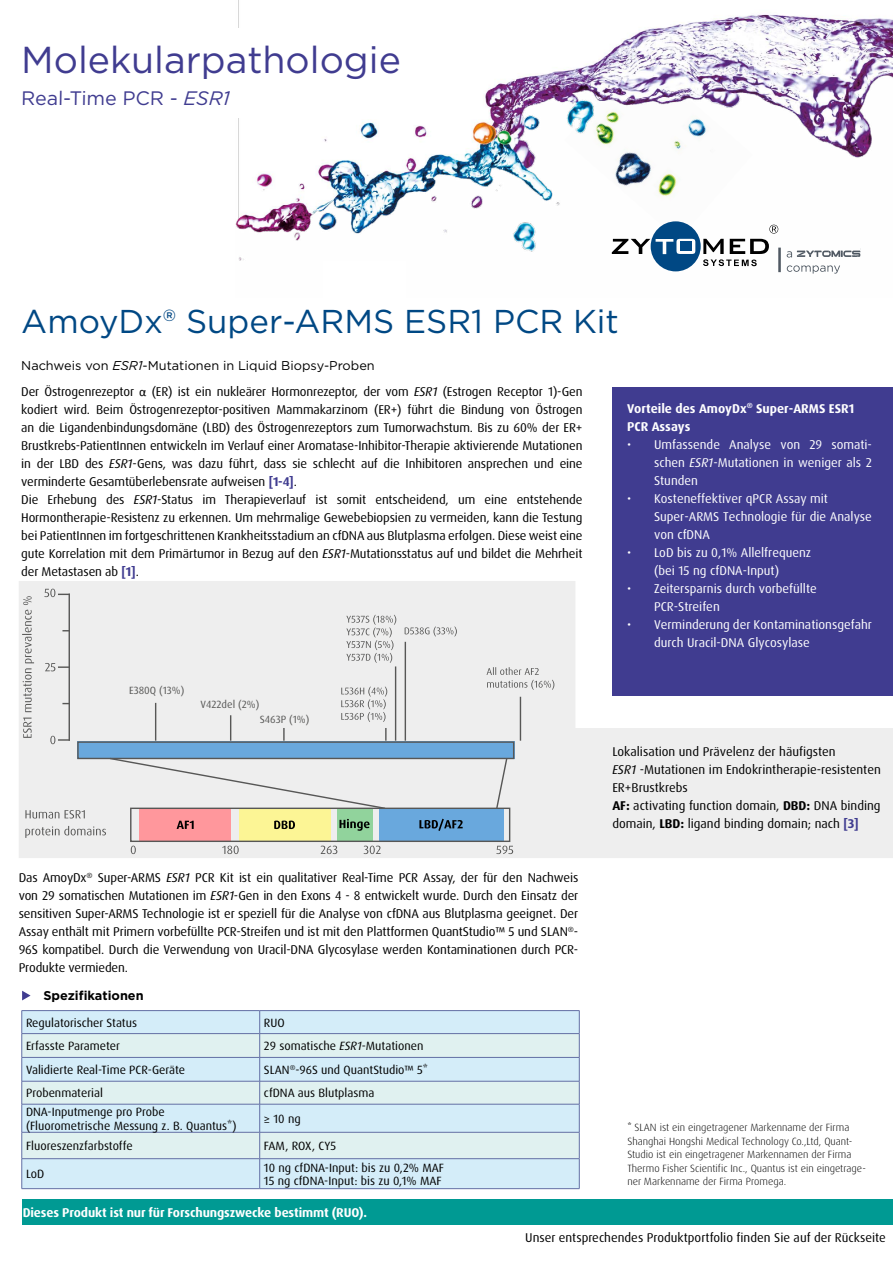
<style>
.page{position:relative;width:893px;height:1263px;background:#fff}
.page>*{position:absolute;margin:0;border:0;box-sizing:border-box;transform-origin:0 0}
.t1{font:37.5px "Gotham";color:#403c90}
.t2{font:33px "Gotham";color:#004884}
.t3{font:19.5px "Gotham";color:#403c90}
.t4{font:12.75px/18px "Dax OT";letter-spacing:-.01em;color:#000}
.t5{font:12.75px/18px "Dax OT";color:#fff}
.t6{font:700 12.75px/18px "Dax OT";letter-spacing:-.01em;color:#fff}
.t7{font:12.75px "Gotham";color:#000}
.t8{font:700 12.75px "Gotham";color:#000}
.t9{font:12px/13.5px "Dax OT";color:#000}
.t10{font:300 10.5px/13.5px "Dax OT";color:#000}
.t11{font:10.5px "Dax OT";color:#575756}
.s1{font-style:italic}
.s2{font-family:"Calibri"}
.s3{font-weight:700;color:#403c90}
.s4{font-weight:700}
</style>
<div class="page">
<svg style="left:19px;top:581px;width:874px;height:277px;background:#efefef"></svg>
<img style="left:235px;top:0;width:658px;height:273px">
<div style="left:21px;top:28px;width:346px;height:89px;background:#fff"></div>
<div style="left:323px;top:261px;width:82px;height:49px;background:#fff"></div>
<svg style="left:612px;top:221px;width:166px;height:50px"></svg>
<hr style="left:778px;top:248px;width:3px;height:24px;background:#505963">
<div style="left:612px;top:387px;width:281px;height:309px;background:#403c90"></div>
<hr style="left:22px;top:1010px;width:238px;height:1px;background:#626fa4">
<hr style="left:22px;top:1188px;width:238px;height:1px;background:#626fa4">
<svg style="left:22px;top:1011px;width:558px;height:177px;background:#d6ebf3"></svg>
<hr style="left:260px;top:1010px;width:319px;height:1px;background:#626fa4">
<hr style="left:260px;top:1033px;width:319px;height:1px;background:#626fa4">
<hr style="left:260px;top:1057px;width:319px;height:1px;background:#626fa4">
<hr style="left:260px;top:1081px;width:319px;height:1px;background:#626fa4">
<hr style="left:260px;top:1104px;width:319px;height:1px;background:#626fa4">
<hr style="left:260px;top:1132px;width:319px;height:1px;background:#626fa4">
<hr style="left:260px;top:1158px;width:319px;height:1px;background:#626fa4">
<hr style="left:260px;top:1188px;width:319px;height:1px;background:#626fa4">
<div style="left:23px;top:1199px;width:870px;height:26px;background:#009a93"></div>
<svg style="left:787px;top:265px;width:53px;height:9px"></svg>
<svg style="left:787px;top:251px;width:73px;height:7px"></svg>
<div style="left:77px;top:741px;width:437px;height:18px;background:#69a8dd"></div>
<div style="left:140px;top:808px;width:91px;height:33px;background:#ff979c"></div>
<div style="left:239px;top:808px;width:91px;height:33px;background:#fcf595"></div>
<div style="left:337px;top:808px;width:35px;height:33px;background:#91d39c"></div>
<div style="left:379px;top:808px;width:124px;height:33px;background:#69a8dd"></div>
<div style="left:130px;top:808px;width:380px;height:34px;border:1px solid #575756"></div>
<svg style="left:108px;top:759px;width:279px;height:51px;background:#e5e4e4"></svg>
<div style="left:77px;top:741px;width:437px;height:18px;border:1px solid #575756"></div>
<svg style="left:495px;top:757px;width:13px;height:53px"></svg>
<hr style="left:69px;top:594px;width:1px;height:147px;background:#575756">
<svg style="left:44px;top:589px;width:26px;height:8px"></svg>
<svg style="left:45px;top:663px;width:24px;height:8px"></svg>
<svg style="left:50px;top:736px;width:20px;height:8px"></svg>
<svg style="left:177px;top:821px;width:17px;height:8px"></svg>
<svg style="left:274px;top:820px;width:21px;height:9px"></svg>
<svg style="left:339px;top:819px;width:31px;height:12px"></svg>
<svg style="left:419px;top:819px;width:44px;height:12px"></svg>
<hr style="left:155px;top:703px;width:1px;height:38px;background:#575756">
<svg style="left:230px;top:715px;width:1px;height:26px"></svg>
<svg style="left:283px;top:728px;width:2px;height:13px"></svg>
<svg style="left:385px;top:728px;width:2px;height:13px"></svg>
<hr style="left:395px;top:666px;width:1px;height:75px;background:#575756">
<hr style="left:405px;top:642px;width:1px;height:99px;background:#575756">
<hr style="left:520px;top:697px;width:1px;height:44px;background:#575756">
<svg style="left:25px;top:826px;width:81px;height:12px"></svg>
<svg style="left:25px;top:810px;width:60px;height:8px"></svg>
<svg style="left:131px;top:846px;width:5px;height:8px"></svg>
<svg style="left:222px;top:846px;width:17px;height:8px"></svg>
<svg style="left:320px;top:846px;width:17px;height:8px"></svg>
<svg style="left:364px;top:846px;width:17px;height:8px"></svg>
<svg style="left:496px;top:846px;width:17px;height:8px"></svg>
<svg style="left:22px;top:596px;width:12px;height:142px;background:#d1d1d1"></svg>
<svg style="left:341px;top:686px;width:46px;height:36px;background:#d5d5d5"></svg>
<svg style="left:346px;top:615px;width:50px;height:48px;background:#d7d7d7"></svg>
<svg style="left:405px;top:626px;width:52px;height:11px"></svg>
<svg style="left:486px;top:667px;width:68px;height:23px;background:#d7d7d7"></svg>
<svg style="left:22px;top:991px;width:9px;height:9px"></svg>
<h1 class="t1" style="left:21px;top:35px;width:381px">Molekularpathologie</h1>
<h3 class="t3" style="left:21px;top:86px;width:210px">Real-Time PCR - <span class="s1">ESR1</span></h3>
<h2 class="t2" style="left:21px;top:300px;width:599px">AmoyDx® Super-ARMS ESR1 PCR Kit</h2>
<p class="t7" style="left:21px;top:357px;width:355px">Nachweis von <span class="s1">ESR1</span>-Mutationen in Liquid Biopsy-Proben</p>
<p class="t4" style="left:21px;top:383px;width:563px">Der Östrogenrezeptor <span class="s2">α</span> (ER) ist ein nukleärer Hormonrezeptor, der vom <span class="s1">ESR1</span> (Estrogen Receptor 1)-Gen kodiert wird. Beim Östrogenrezeptor-positiven Mammakarzinom (ER+) führt die Bindung von Östrogen an die Ligandenbindungsdomäne (LBD) des Östrogenrezeptors zum Tumorwachstum. Bis zu 60% der ER+ Brustkrebs-PatientInnen entwickeln im Verlauf einer Aromatase-Inhibitor-Therapie aktivierende Mutationen in der LBD des <span class="s1">ESR1</span>-Gens, was dazu führt, dass sie schlecht auf die Inhibitoren ansprechen und eine verminderte Gesamtüberlebensrate aufweisen <span class="s3">[1-4]</span>.<br>Die Erhebung des <span class="s1">ESR1</span>-Status im Therapieverlauf ist somit entscheidend, um eine entstehende Hormontherapie-Resistenz zu erkennen. Um mehrmalige Gewebebiopsien zu vermeiden, kann die Testung bei PatientInnen im fortgeschrittenen Krankheitsstadium an cfDNA aus Blutplasma erfolgen. Diese weist eine gute Korrelation mit dem Primärtumor in Bezug auf den <span class="s1">ESR1</span>-Mutationsstatus auf und bildet die Mehrheit der Metastasen ab <span class="s3">[1]</span>.</p>
<p class="t6" style="left:627px;top:399px;width:229px">Vorteile des AmoyDx<sup>®</sup> Super-ARMS ESR1<br>PCR Assays</p>
<p class="t5" style="left:654px;top:435px;width:219px;text-align:justify;text-indent:-27px">• Umfassende Analyse von 29 somati&shy;schen <span class="s1">ESR1</span>-Mutationen in weniger als 2<br>Stunden</p>
<p class="t5" style="left:654px;top:489px;width:219px;text-indent:-27px">• Kosteneffektiver qPCR Assay mit<br>Super-ARMS Technologie für die Analyse von cfDNA</p>
<p class="t5" style="left:627px;top:543px;width:186px;text-align:center">• LoD bis zu 0,1% Allelfrequenz (bei 15 ng cfDNA-Input)</p>
<p class="t5" style="left:654px;top:579px;width:164px;text-indent:-27px">• Zeitersparnis durch vorbefüllte<br>PCR-Streifen</p>
<p class="t5" style="left:654px;top:615px;width:219px;text-indent:-27px">• Verminderung der Kontaminationsgefahr durch Uracil-DNA Glycosylase</p>
<p class="t11" style="left:129px;top:684px;width:57px">E380Q (13%)</p>
<p class="t11" style="left:201px;top:698px;width:60px">V422del (2%)</p>
<p class="t11" style="left:260px;top:712px;width:51px">S463P (1%)</p>
<p class="t4" style="left:19px;top:869px;width:561px;text-align:justify">Das AmoyDx<sup>®</sup> Super-ARMS <span class="s1">ESR1</span> PCR Kit ist ein qualitativer Real-Time PCR Assay, der für den Nachweis von 29 somatischen Mutationen im <span class="s1">ESR1</span>-Gen in den Exons 4 - 8 entwickelt wurde. Durch den Einsatz der sensitiven Super-ARMS Technologie ist er speziell für die Analyse von cfDNA aus Blutplasma geeignet. Der Assay enthält mit Primern vorbefüllte PCR-Streifen und ist mit den Plattformen QuantStudio™ 5 und SLAN<sup>®</sup>- 96S kompatibel. Durch die Verwendung von Uracil-DNA Glycosylase werden Kontaminationen durch PCR-Produkte vermieden.</p>
<p class="t8" style="left:43px;top:987px;width:102px">Spezifikationen</p>
<p class="t9" style="left:26px;top:1016px;width:113px">Regulatorischer Status</p>
<p class="t9" style="left:264px;top:1016px;width:22px">RUO</p>
<p class="t9" style="left:26px;top:1039px;width:96px">Erfasste Parameter</p>
<p class="t9" style="left:264px;top:1039px;width:161px">29 somatische <span class="s1">ESR1</span>-Mutationen</p>
<p class="t9" style="left:26px;top:1063px;width:161px">Validierte Real-Time PCR-Geräte</p>
<p class="t9" style="left:264px;top:1063px;width:166px">SLAN<sup>®</sup>-96S und QuantStudio™ 5*</p>
<p class="t9" style="left:26px;top:1086px;width:78px">Probenmaterial</p>
<p class="t9" style="left:264px;top:1086px;width:112px">cfDNA aus Blutplasma</p>
<p class="t9" style="left:26px;top:1105px;width:212px">DNA-Inputmenge pro Probe (Fluorometrische Messung z. B. Quantus*)</p>
<p class="t9" style="left:264px;top:1112px;width:38px">≥ 10 ng</p>
<p class="t9" style="left:26px;top:1139px;width:108px">Fluoreszenzfarbstoffe</p>
<p class="t9" style="left:264px;top:1139px;width:74px">FAM, ROX, CY5</p>
<p class="t9" style="left:26px;top:1167px;width:20px">LoD</p>
<p class="t9" style="left:264px;top:1161px;width:182px">10 ng cfDNA-Input: bis zu 0,2% MAF<br>15 ng cfDNA-Input: bis zu 0,1% MAF</p>
<p class="t6" style="left:23px;top:1204px;width:346px">Dieses Produkt ist nur für Forschungszwecke bestimmt (RUO).</p>
<p class="t4" style="left:612px;top:742px;width:270px">Lokalisation und Prävelenz der häufigsten<br><span class="s1">ESR1</span> -Mutationen im Endokrintherapie-resistenten ER+Brustkrebs<br><span class="s4">AF:</span> activating function domain, <span class="s4">DBD:</span> DNA binding domain, <span class="s4">LBD:</span> ligand binding domain; nach <span class="s3">[3]</span></p>
<p class="t10" style="left:627px;top:1121px;width:240px">* SLAN ist ein eingetragener Markenname der Firma Shanghai Hongshi Medical Technology Co.,Ltd, Quant-Studio ist ein eingetragener Markennamen der Firma Thermo Fisher Scientific Inc., Quantus ist ein eingetrage&shy;ner Markenname der Firma Promega.</p>
<p class="t4" style="left:525px;top:1229px;width:362px">Unser entsprechendes Produktportfolio finden Sie auf der Rückseite</p>
</div>
